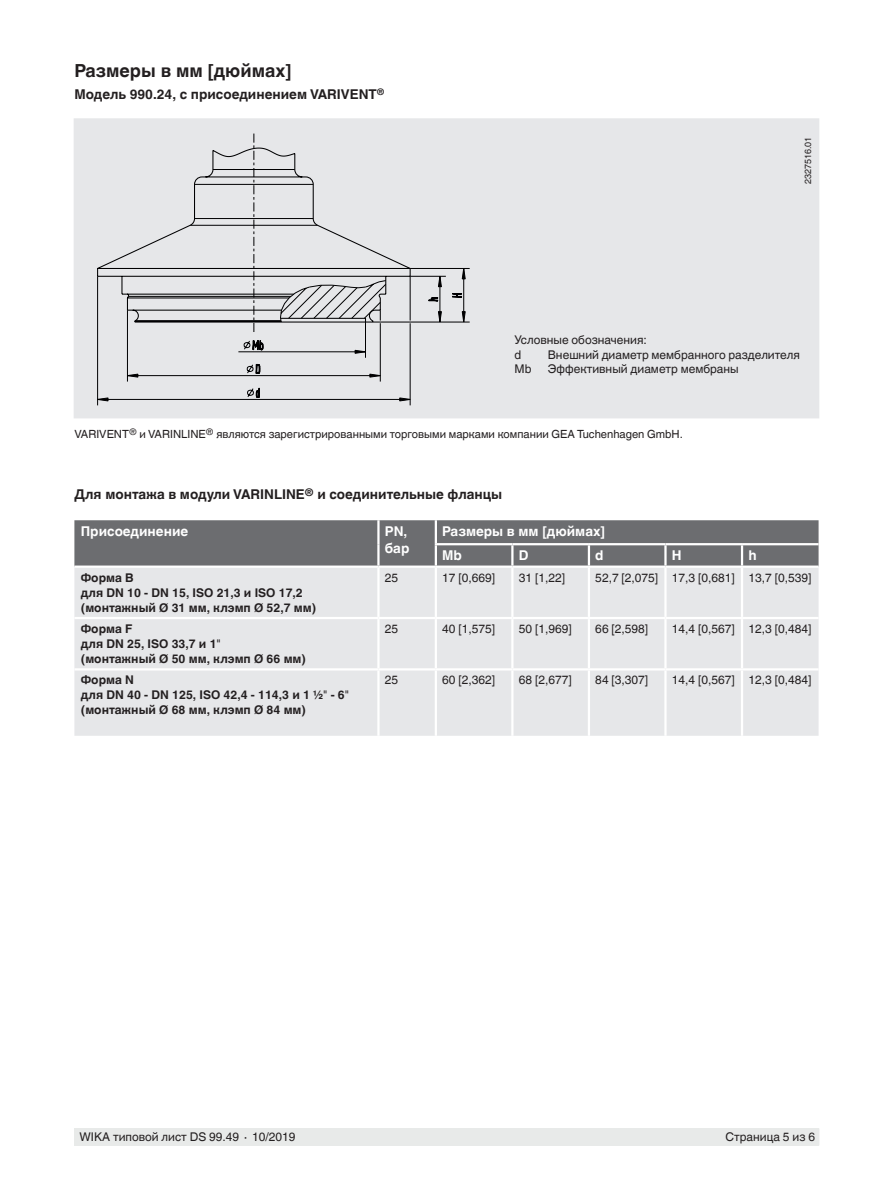
<style>
.page{position:relative;width:893px;height:1188px;background:#fff}
.page>*{position:absolute;margin:0;border:0;box-sizing:border-box;transform-origin:0 0}
.t1{font:700 18px "Helvetica World";color:#231f20}
.t2{font:700 13.5px "Helvetica World";color:#231f20}
.t3{font:700 13.5px/16.5px "Helvetica World";color:#fff}
.t4{font:12px/14.5px "Helvetica World";color:#231f20}
.t5{font:700 12px/15px "Helvetica World";color:#231f20}
.t6{font:11.25px "Helvetica World";color:#231f20}
.t7{font:9px "Helvetica World";color:#231f20}
.s1{font-weight:400}
</style>
<div class="page">
<div style="left:75px;top:1128px;width:744px;height:17px;background:#e8eae9"></div>
<div style="left:74px;top:118px;width:745px;height:300px;background:#e6e7e9"></div>
<svg style="left:97px;top:268px;width:373px;height:138px"></svg>
<svg style="left:194px;top:268px;width:270px;height:138px"></svg>
<svg style="left:97px;top:147px;width:314px;height:176px"></svg>
<div style="left:74px;top:520px;width:745px;height:46px;background:#6c6d70"></div>
<div style="left:74px;top:568px;width:745px;height:168px;background:#e6e7e9"></div>
<hr style="left:664px;top:545px;width:3px;height:21px;background:#fff">
<hr style="left:741px;top:545px;width:2px;height:21px;background:#fff">
<hr style="left:588px;top:568px;width:2px;height:49px;background:#fff">
<hr style="left:588px;top:619px;width:2px;height:49px;background:#fff">
<hr style="left:74px;top:668px;width:304px;height:3px;background:#fff">
<hr style="left:378px;top:668px;width:58px;height:3px;background:#fff">
<hr style="left:436px;top:668px;width:76px;height:3px;background:#fff">
<hr style="left:512px;top:668px;width:77px;height:3px;background:#fff">
<hr style="left:589px;top:668px;width:76px;height:3px;background:#fff">
<hr style="left:588px;top:671px;width:2px;height:65px;background:#fff">
<hr style="left:665px;top:668px;width:77px;height:3px;background:#fff">
<hr style="left:742px;top:668px;width:77px;height:3px;background:#fff">
<hr style="left:588px;top:545px;width:2px;height:21px;background:#fff">
<hr style="left:511px;top:545px;width:2px;height:21px;background:#fff">
<hr style="left:511px;top:568px;width:2px;height:49px;background:#fff">
<hr style="left:511px;top:619px;width:2px;height:49px;background:#fff">
<hr style="left:511px;top:671px;width:2px;height:65px;background:#fff">
<hr style="left:435px;top:543px;width:77px;height:2px;background:#fff">
<hr style="left:512px;top:543px;width:77px;height:2px;background:#fff">
<hr style="left:589px;top:543px;width:76px;height:2px;background:#fff">
<hr style="left:665px;top:543px;width:77px;height:2px;background:#fff">
<hr style="left:742px;top:543px;width:77px;height:2px;background:#fff">
<hr style="left:664px;top:568px;width:3px;height:49px;background:#fff">
<hr style="left:741px;top:568px;width:2px;height:49px;background:#fff">
<hr style="left:377px;top:520px;width:3px;height:24px;background:#fff">
<hr style="left:435px;top:520px;width:2px;height:23px;background:#fff">
<hr style="left:377px;top:544px;width:3px;height:22px;background:#fff">
<hr style="left:435px;top:545px;width:2px;height:21px;background:#fff">
<hr style="left:74px;top:617px;width:304px;height:2px;background:#fff">
<hr style="left:378px;top:617px;width:58px;height:2px;background:#fff">
<hr style="left:436px;top:617px;width:76px;height:2px;background:#fff">
<hr style="left:512px;top:617px;width:77px;height:2px;background:#fff">
<hr style="left:589px;top:617px;width:76px;height:2px;background:#fff">
<hr style="left:742px;top:617px;width:77px;height:2px;background:#fff">
<hr style="left:665px;top:617px;width:77px;height:2px;background:#fff">
<hr style="left:664px;top:619px;width:3px;height:49px;background:#fff">
<hr style="left:741px;top:619px;width:2px;height:49px;background:#fff">
<hr style="left:664px;top:671px;width:3px;height:65px;background:#fff">
<hr style="left:741px;top:671px;width:2px;height:65px;background:#fff">
<hr style="left:377px;top:568px;width:3px;height:49px;background:#fff">
<hr style="left:435px;top:568px;width:2px;height:49px;background:#fff">
<hr style="left:377px;top:619px;width:3px;height:49px;background:#fff">
<hr style="left:435px;top:619px;width:2px;height:49px;background:#fff">
<hr style="left:377px;top:671px;width:3px;height:65px;background:#fff">
<hr style="left:435px;top:671px;width:2px;height:65px;background:#fff">
<h1 class="t1" style="left:74px;top:60px;width:219px">Размеры в мм [дюймах]</h1>
<p class="t2" style="left:74px;top:86px;width:311px">Модель 990.24, с присоединением VARIVENT<sup>®</sup></p>
<p class="t7" style="left:803px;top:184px;width:49px;rotate:-90deg">2327516.01</p>
<p class="t4" style="left:514px;top:333px;width:134px">Условные обозначения: d</p>
<p class="t4" style="left:548px;top:347px;width:253px">Внешний диаметр мембранного разделителя</p>
<p class="t4" style="left:514px;top:362px;width:18px">Mb</p>
<p class="t4" style="left:548px;top:362px;width:192px">Эффективный диаметр мембраны</p>
<p class="t6" style="left:74px;top:427px;width:610px">VARIVENT<sup>®</sup> и VARINLINE<sup>®</sup> являются зарегистрированными торговыми марками компании GEA Tuchenhagen GmbH.</p>
<p class="t2" style="left:74px;top:486px;width:429px">Для монтажа в модули VARINLINE<sup>®</sup> и соединительные фланцы</p>
<p class="t3" style="left:81px;top:523px;width:109px">Присоединение</p>
<p class="t3" style="left:385px;top:523px;width:26px">PN, бар</p>
<p class="t3" style="left:442px;top:520px;width:164px;line-height:24px">Размеры в мм [дюймах]<br>Mb</p>
<p class="t3" style="left:519px;top:547px;width:11px">D</p>
<p class="t3" style="left:595px;top:547px;width:10px">d</p>
<p class="t3" style="left:672px;top:547px;width:11px">H</p>
<p class="t3" style="left:748px;top:547px;width:10px">h</p>
<p class="t5" style="left:81px;top:570px;width:237px">Форма B<br>для DN 10 - DN 15, ISO 21,3 и ISO 17,2 (монтажный Ø 31 мм, клэмп Ø 52,7 мм)</p>
<p class="t4" style="left:385px;top:570px;width:15px">25</p>
<p class="t4" style="left:442px;top:570px;width:54px">17 [0,669]</p>
<p class="t4" style="left:519px;top:570px;width:48px">31 [1,22]</p>
<p class="t4" style="left:595px;top:570px;width:218px">52,7 [2,075] 17,3 [0,681] 13,7 [0,539]</p>
<p class="t5" style="left:81px;top:621px;width:227px">Форма F<br>для DN 25, ISO 33,7 и 1<span class="s1">"<br></span>(монтажный Ø 50 мм, клэмп Ø 66 мм)</p>
<p class="t4" style="left:385px;top:622px;width:15px">25</p>
<p class="t4" style="left:442px;top:622px;width:54px">40 [1,575]</p>
<p class="t4" style="left:519px;top:622px;width:54px">50 [1,969]</p>
<p class="t4" style="left:595px;top:622px;width:54px">66 [2,598]</p>
<p class="t4" style="left:672px;top:622px;width:141px">14,4 [0,567] 12,3 [0,484]</p>
<p class="t5" style="left:81px;top:673px;width:270px">Форма N<br>для DN 40 - DN 125, ISO 42,4 - 114,3 и 1 ½<span class="s1">"</span> - 6<span class="s1">" </span>(монтажный Ø 68 мм, клэмп Ø 84 мм)</p>
<p class="t4" style="left:385px;top:673px;width:15px">25</p>
<p class="t4" style="left:442px;top:673px;width:54px">60 [2,362]</p>
<p class="t4" style="left:519px;top:673px;width:54px">68 [2,677]</p>
<p class="t4" style="left:595px;top:673px;width:54px">84 [3,307]</p>
<p class="t4" style="left:672px;top:673px;width:141px">14,4 [0,567] 12,3 [0,484]</p>
<p class="t4" style="left:80px;top:1130px;width:218px">WIKA типовой лист DS 99.49 ∙ 10/2019</p>
<p class="t4" style="left:725px;top:1130px;width:91px">Страница 5 из 6</p>
</div>
